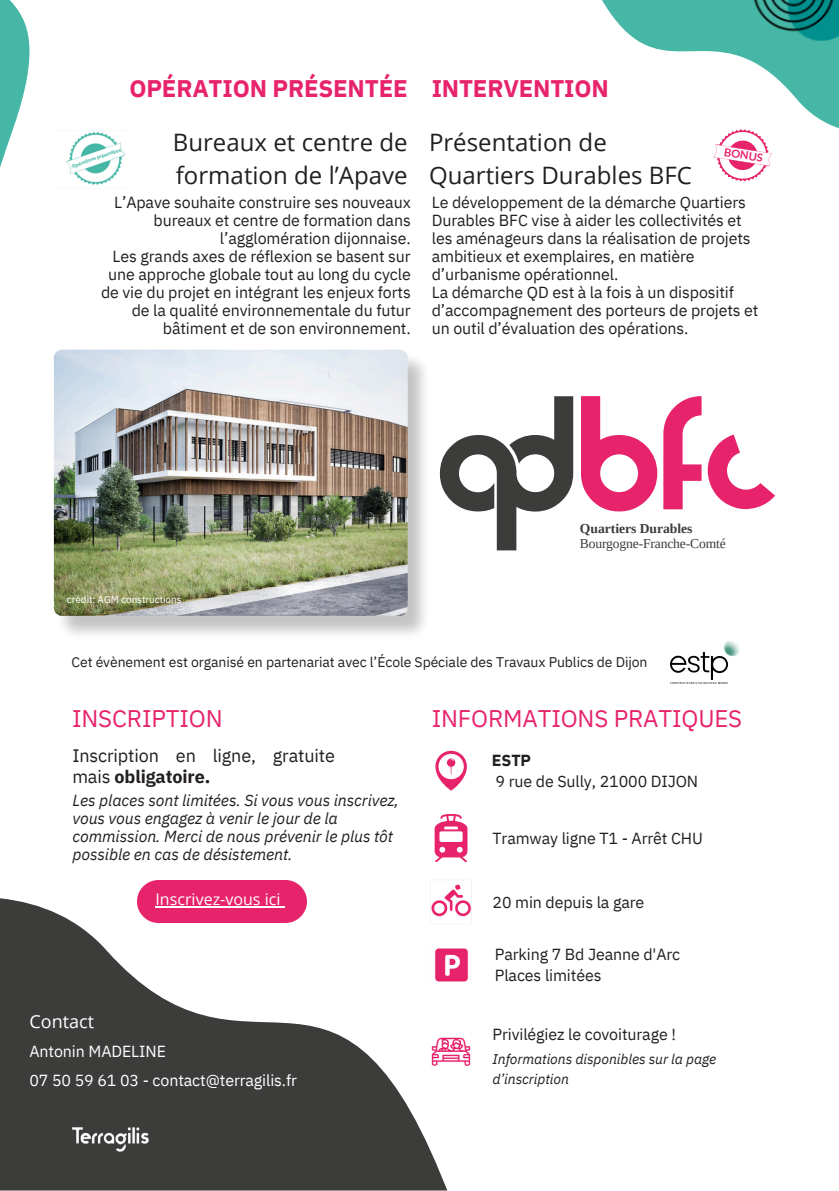
<style>
.page{position:relative;width:839px;height:1191px;background:#fff}
.page>*{position:absolute;margin:0;border:0;box-sizing:border-box;transform-origin:0 0}
.t1{font:24px/33px "Open Sans";color:#231f20}
.t2{font:24px "IBM Plex Sans";letter-spacing:-.005em;color:#e7236c}
.t3{font:700 24px "IBM Plex Sans";letter-spacing:-.005em;color:#e7236c}
.t4{font:18px/21px "IBM Plex Sans";letter-spacing:-.005em;color:#231f20}
.t5{font:18px "Open Sans";color:#fff}
.t6{font:16px/18px "IBM Plex Sans";letter-spacing:-.005em;color:#231f20}
.t7{font:italic 16px/18px "IBM Plex Sans";letter-spacing:-.005em;color:#231f20}
.t8{font:16px/28.4px "IBM Plex Sans";letter-spacing:-.005em;color:#fff}
.t9{font:16px "Open Sans";color:#fff}
.t10{font:14px "IBM Plex Sans";letter-spacing:-.005em;color:#231f20}
.t11{font:italic 14px/19.6px "IBM Plex Sans";letter-spacing:-.005em;color:#231f20}
.t12{font:13.6px "Liberation Serif";letter-spacing:-.01em;color:#3c3c3b}
.t13{font:700 13.6px "Liberation Serif";color:#3c3c3b}
.t14{font:700 11.2px "Lato";color:#e7236c}
.t15{font:10px "IBM Plex Sans";letter-spacing:-.005em;color:#fff}
.t16{font:700 4.8px "IBM Plex Sans";color:#46b7a7}
.s1{font-weight:700}
</style>
<div class="page">
<svg style="left:0;top:0;width:29px;height:167px"></svg>
<svg style="left:0;top:898px;width:447px;height:293px;fill:#3c3c3b"></svg>
<img style="left:138px;top:880px;width:168px;height:42px">
<img style="left:66px;top:132px;width:59px;height:53px">
<img style="left:62px;top:1118px;width:96px;height:43px">
<img style="left:421px;top:881px;width:51px;height:115px">
<img style="left:422px;top:1019px;width:49px;height:63px">
<svg style="left:435px;top:751px;width:32px;height:40px"></svg>
<img style="left:58px;top:356px;width:367px;height:279px">
<img style="left:54px;top:350px;width:353px;height:266px;border-radius:8px">
<svg style="left:434px;top:814px;width:33px;height:48px"></svg>
<svg style="left:581px;top:396px;width:76px;height:115px"></svg>
<svg style="left:663px;top:396px;width:112px;height:114px"></svg>
<svg style="left:440px;top:396px;width:133px;height:154px"></svg>
<svg style="left:602px;top:0;width:236px;height:182px"></svg>
<hr style="left:155px;top:906px;width:125px;height:1px;background:#fff">
<img style="left:670px;top:640px;width:70px;height:43px">
<p class="t3" style="left:129px;top:72px;width:280px">OPÉRATION PRÉSENTÉE</p>
<h4 class="t16" style="left:71px;top:163px;width:53px;rotate:-19deg">Opérations présentées</h4>
<p class="t1" style="left:173px;top:125px;width:236px">Bureaux et centre de formation de l’Apave</p>
<h6 class="t6" style="left:101px;top:193px;width:311px;text-align:right">L’Apave souhaite construire ses nouveaux bureaux et centre de formation dans l’agglomération dijonnaise.<br>Les grands axes de réflexion se basent sur une approche globale tout au long du cycle de vie du projet en intégrant les enjeux forts de la qualité environnementale du futur bâtiment et de son environnement.</h6>
<p class="t3" style="left:431px;top:72px;width:179px">INTERVENTION</p>
<p class="t1" style="left:429px;top:125px;width:264px">Présentation de<br>Quartiers Durables BFC</p>
<p class="t14" style="left:725px;top:145px;width:41px;rotate:9deg">BONUS</p>
<h5 class="t6" style="left:432px;top:193px;width:328px">Le développement de la démarche Quartiers Durables BFC vise à aider les collectivités et les aménageurs dans la réalisation de projets ambitieux et exemplaires, en matière d’urbanisme opérationnel.<br>La démarche QD est à la fois à un dispositif d’accompagnement des porteurs de projets et un outil d’évaluation des opérations.</h5>
<h5 class="t15" style="left:67px;top:592px;width:116px">crédit: AGM constructions</h5>
<p class="t13" style="left:580px;top:521px;width:114px">Quartiers Durables</p>
<p class="t12" style="left:580px;top:536px;width:147px">Bourgogne-Franche-Comté</p>
<p class="t10" style="left:71px;top:653px;width:577px">Cet évènement est organisé en partenariat avec l’École Spéciale des Travaux Publics de Dijon</p>
<h5 class="t2" style="left:72px;top:703px;width:152px">INSCRIPTION</h5>
<p class="t4" style="left:72px;top:744px;width:264px">Inscription en ligne, gratuite mais <span class="s1">obligatoire.</span></p>
<p class="t7" style="left:72px;top:791px;width:328px">Les places sont limitées. Si vous vous inscrivez, vous vous engagez à venir le jour de la commission. Merci de nous prévenir le plus tôt possible en cas de désistement.</p>
<p class="t5" style="left:29px;top:1009px;width:66px">Contact</p>
<h5 class="t9" style="left:155px;top:888px;width:126px">Inscrivez-vous ici</h5>
<p class="t8" style="left:29px;top:1037px;width:269px">Antonin MADELINE<br>07 50 59 61 03 - contact@terragilis.fr</p>
<p class="t2" style="left:431px;top:703px;width:312px">INFORMATIONS PRATIQUES</p>
<h5 class="t6" style="left:492px;top:750px;width:208px;line-height:21px"><span class="s1">ESTP<br></span>9 rue de Sully, 21000 DIJON</h5>
<h2 class="t6" style="left:492px;top:829px;width:212px">Tramway ligne T1 - Arrêt CHU</h2>
<h2 class="t6" style="left:492px;top:893px;width:153px">20 min depuis la gare</h2>
<h5 class="t6" style="left:495px;top:944px;width:187px;line-height:21px">Parking 7 Bd Jeanne d'Arc<br>Places limitées</h5>
<h4 class="t6" style="left:492px;top:1025px;width:185px">Privilégiez le covoiturage !</h4>
<h5 class="t11" style="left:492px;top:1049px;width:225px">Informations disponibles sur la page d’inscription</h5>
</div>
